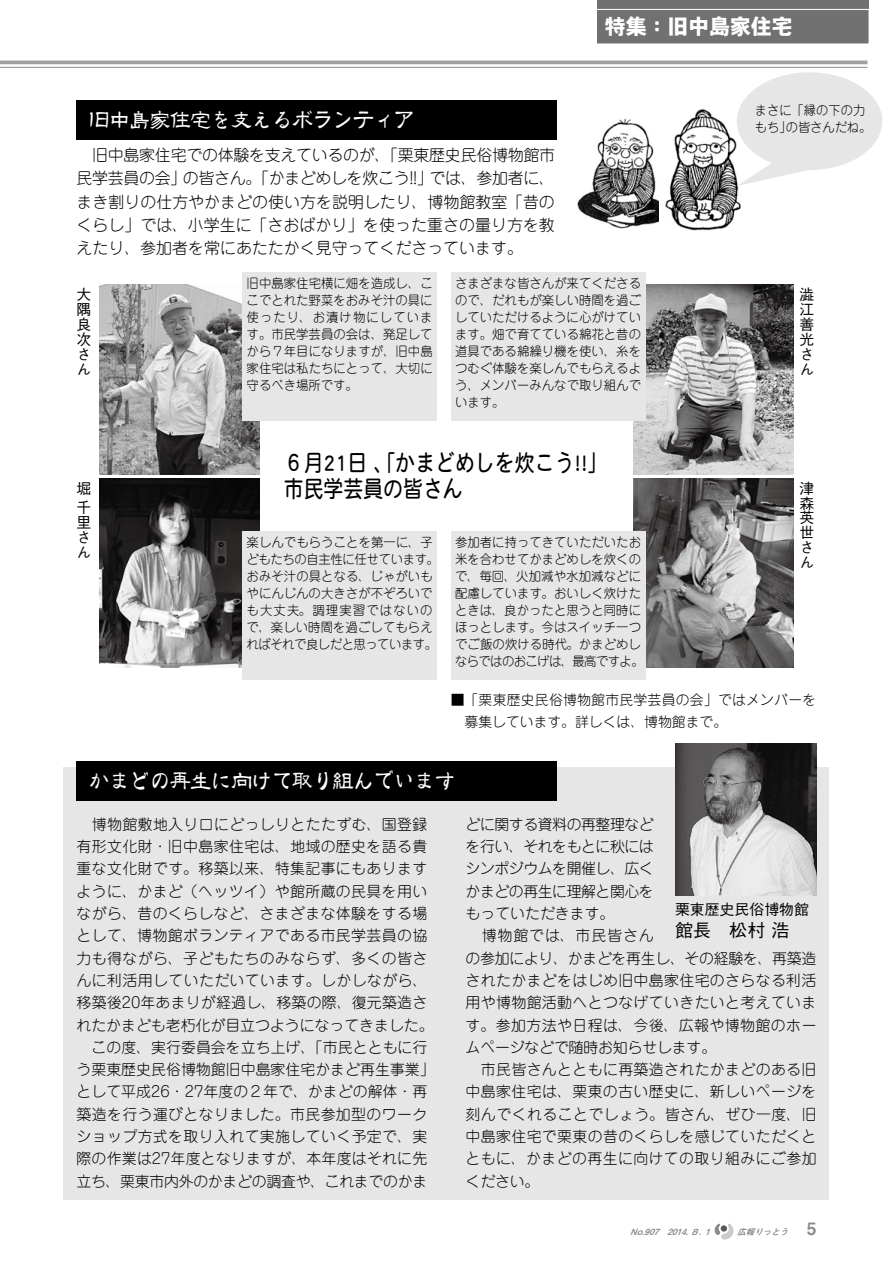
<style>
.page{position:relative;width:893px;height:1263px;background:#fff}
.page>*{position:absolute;margin:0;border:0;box-sizing:border-box;transform-origin:0 0}
.t1{font:23.1px/26.5px "DFHS Maru Gothic Std W4";color:#000;scale:.86 1}
.t2{font:22.35px "DC Ho Lei Sho Std W3";color:#fff;scale:.91 1}
.t3{font:21.3px "DFHS Gothic Std W9";letter-spacing:-.02em;color:#fff}
.t4{font:500 18px "Gothic BBB Pro";color:#000}
.t5{font:300 15.9px/23.4px "Jun 101 Pro";color:#000;text-align:justify}
.t6{font:300 14.85px/22.4px "Jun 101 Pro";letter-spacing:.025em;color:#000}
.t7{font:500 14.85px/14.9px "Gothic BBB Pro";color:#000}
.t8{font:300 13.8px/21.3px "Jun 101 Pro";letter-spacing:.02em;color:#000}
.t9{font:300 12.75px/17px "Jun 101 Pro";letter-spacing:.005em;color:#000;text-align:justify}
.t10{font:300 12.75px/17px "Jun 101 Pro";letter-spacing:.005em;color:#000;scale:.96 1}
.t11{font:italic 8.55px "Midashi Go Pro MB31";color:#898989}
.s1{font-style:normal;font-size:16.95px}
</style>
<div class="page">
<svg style="left:714px;top:1223px;width:20px;height:17px"></svg>
<hr style="left:0;top:61px;width:867px;height:3px;background:#9fa0a0">
<hr style="left:0;top:67px;width:867px;height:1px;background:#9fa0a0">
<div style="left:597px;top:0;width:271px;height:44px;background:#727171"></div>
<div style="left:596px;top:9px;width:273px;height:35px;border:1px solid #fff"></div>
<div style="left:64px;top:767px;width:765px;height:433px;background:#e6e6e6"></div>
<div style="left:77px;top:100px;width:480px;height:39px;background:#000"></div>
<div style="left:77px;top:761px;width:480px;height:39px;background:#000"></div>
<img style="left:100px;top:285px;width:159px;height:189px">
<img style="left:100px;top:478px;width:159px;height:190px">
<img style="left:634px;top:285px;width:159px;height:189px">
<img style="left:675px;top:743px;width:141px;height:152px">
<img style="left:634px;top:478px;width:159px;height:190px">
<div style="left:242px;top:272px;width:195px;height:149px;background:#e6e6e6"></div>
<div style="left:242px;top:531px;width:195px;height:149px;background:#e6e6e6"></div>
<div style="left:451px;top:272px;width:194px;height:149px;background:#e6e6e6"></div>
<div style="left:451px;top:531px;width:194px;height:149px;background:#e6e6e6"></div>
<img style="left:577px;top:118px;width:82px;height:111px">
<img style="left:665px;top:109px;width:81px;height:122px">
<div style="left:737px;top:72px;width:145px;height:98px;background:#e6e6e6;border-radius:50%"></div>
<svg style="left:737px;top:160px;width:70px;height:26px"></svg>
<p class="t2" style="left:89px;top:108px;width:359px">旧中島家住宅を支えるボランティア</p>
<p class="t5" style="left:77px;top:141px;width:480px">　旧中島家住宅での体験を支えているのが、「栗東歴史民俗博物館市民学芸員の会」の皆さん。「かまどめしを炊こう!!」では、参加者に、まき割りの仕方やかまどの使い方を説明したり、博物館教室「昔のくらし」では、小学生に「さおばかり」を使った重さの量り方を教えたり、参加者を常にあたたかく見守ってくださっています。</p>
<p class="t3" style="left:605px;top:15px;width:189px">特集：旧中島家住宅</p>
<p class="t10" style="left:755px;top:101px;width:123px">まさに「縁の下の力もち」の皆さんだね。</p>
<p class="t7" style="left:77px;top:285px;width:16px">大隅良次さん</p>
<p class="t7" style="left:77px;top:476px;width:16px;line-height:19.8px">堀千</p>
<p class="t7" style="left:77px;top:513px;width:16px">里さん</p>
<p class="t9" style="left:247px;top:273px;width:188px">旧中島家住宅横に畑を造成し、ここでとれた野菜をおみそ汁の具に使ったり、お漬け物にしています。市民学芸員の会は、発足してから７年目になりますが、旧中島家住宅は私たちにとって、大切に守るべき場所です。</p>
<p class="t9" style="left:455px;top:273px;width:188px">さまざまな皆さんが来てくださるので、だれもが楽しい時間を過ごしていただけるように心がけています。畑で育てている綿花と昔の道具である綿繰り機を使い、糸をつむぐ体験を楽しんでもらえるよう、メンバーみんなで取り組んでいます。</p>
<p class="t1" style="left:284px;top:449px;width:378px">６月21日 、「かまどめしを炊こう!!」市民学芸員の皆さん</p>
<p class="t9" style="left:247px;top:532px;width:194px;text-align:left">楽しんでもらうことを第一に、子どもたちの自主性に任せています。おみそ汁の具となる、じゃがいもやにんじんの大きさが不ぞろいでも大丈夫。調理実習ではないので、楽しい時間を過ごしてもらえればそれで良しだと思っています。</p>
<p class="t9" style="left:455px;top:532px;width:190px;text-align:left">参加者に持ってきていただいたお米を合わせてかまどめしを炊くので、毎回、火加減や水加減などに配慮しています。おいしく炊けたときは、良かったと思うと同時にほっとします。今はスイッチ一つでご飯の炊ける時代。かまどめしならではのおこげは、最高ですよ。</p>
<p class="t7" style="left:799px;top:285px;width:16px">澁江善光さん</p>
<p class="t7" style="left:799px;top:479px;width:16px">津森英世さん</p>
<p class="t8" style="left:465px;top:688px;width:353px;text-indent:-14px">■「栗東歴史民俗博物館市民学芸員の会」ではメンバーを募集しています。詳しくは、博物館まで。</p>
<p class="t2" style="left:89px;top:769px;width:403px">かまどの再生に向けて取り組んでいます</p>
<p class="t6" style="left:77px;top:811px;width:360px">　博物館敷地入り口にどっしりとたたずむ、国登録有形文化財・旧中島家住宅は、地域の歴史を語る貴重な文化財です。移築以来、特集記事にもありますように、かまど（ヘッツイ）や館所蔵の民具を用いながら、昔のくらしなど、さまざまな体験をする場として、博物館ボランティアである市民学芸員の協力も得ながら、子どもたちのみならず、多くの皆さんに利活用していただいています。しかしながら、移築後20年あまりが経過し、移築の際、復元築造されたかまども老朽化が目立つようになってきました。　この度、実行委員会を立ち上げ、「市民とともに行う栗東歴史民俗博物館旧中島家住宅かまど再生事業」として平成26・27年度の２年で、かまどの解体・再築造を行う運びとなりました。市民参加型のワークショップ方式を取り入れて実施していく予定で、実際の作業は27年度となりますが、本年度はそれに先立ち、栗東市内外のかまどの調査や、これまでのかま</p>
<p class="t6" style="left:466px;top:811px;width:352px">どに関する資料の再整理など<br>を行い、それをもとに秋には<br>シンポジウムを開催し、広く<br>かまどの再生に理解と関心を<br>もっていただきます。<br>　博物館では、市民皆さん<br>の参加により、かまどを再生し、その経験を、再築造されたかまどをはじめ旧中島家住宅のさらなる利活用や博物館活動へとつなげていきたいと考えています。参加方法や日程は、今後、広報や博物館のホームページなどで随時お知らせします。<br>　市民皆さんとともに再築造されたかまどのある旧中島家住宅は、栗東の古い歴史に、新しいページを刻んでくれることでしょう。皆さん、ぜひ一度、旧中島家住宅で栗東の昔のくらしを感じていただくとともに、かまどの再生に向けての取り組みにご参加ください。</p>
<p class="t7" style="left:675px;top:900px;width:135px">栗東歴史民俗博物館</p>
<p class="t4" style="left:675px;top:916px;width:116px">館長　松村 浩</p>
<p class="t11" style="left:630px;top:1225px;width:188px">No.907　2014. ８. １　　　広報りっとう <span class="s1">5</span></p>
</div>
